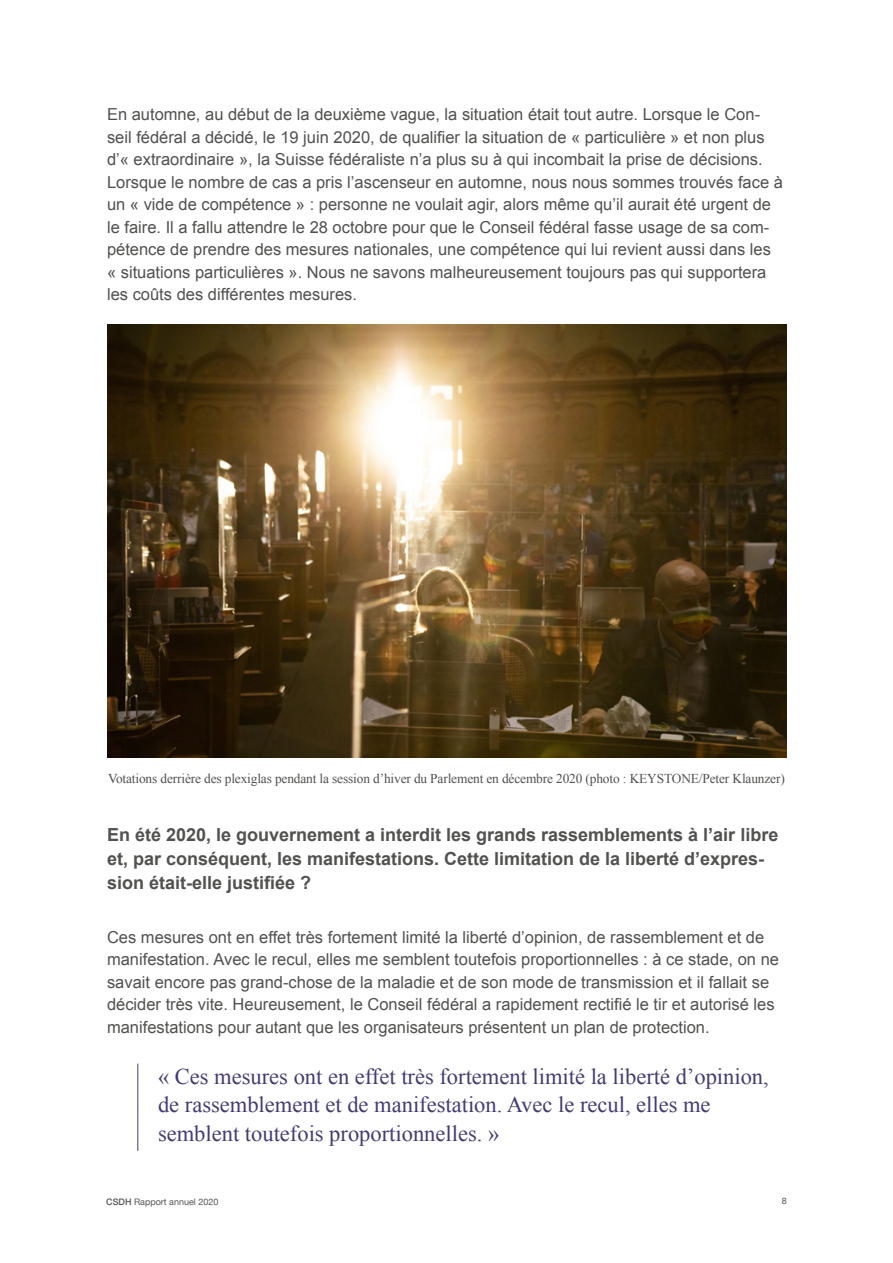
<style>
.page{position:relative;width:893px;height:1263px;background:#fff}
.page>*{position:absolute;margin:0;border:0;box-sizing:border-box;transform-origin:0 0}
.t1{font:22.5px/28.5px "Times New Roman";color:#443b74}
.t2{font:700 18px/24px "Arial";color:#51514f}
.t3{font:16.5px/22.5px "Arial";color:#51514f}
.t4{font:13.5px "Times New Roman";letter-spacing:-.01em;color:#51514f}
.t5{font:9px "Helvetica Neue";color:#575756}
.s1{font-weight:500}
</style>
<div class="page">
<img style="left:107px;top:324px;width:680px;height:433px">
<hr style="left:137px;top:1063px;width:1px;height:88px;background:#443b74">
<p class="t3" style="left:107px;top:103px;width:677px">En automne, au début de la deuxième vague, la situation était tout autre. Lorsque le Con&shy;seil fédéral a décidé, le 19 juin 2020, de qualifier la situation de « particulière » et non plus d’« extraordinaire », la Suisse fédéraliste n’a plus su à qui incombait la prise de décisions.<br>Lorsque le nombre de cas a pris l’ascenseur en automne, nous nous sommes trouvés face à un « vide de compétence » : personne ne voulait agir, alors même qu’il aurait été urgent de le faire. Il a fallu attendre le 28 octobre pour que le Conseil fédéral fasse usage de sa com&shy;pétence de prendre des mesures nationales, une compétence qui lui revient aussi dans les « situations particulières ». Nous ne savons malheureusement toujours pas qui supportera les coûts des différentes mesures.</p>
<p class="t4" style="left:108px;top:770px;width:678px">Votations derrière des plexiglas pendant la session d’hiver du Parlement en décembre 2020 (photo : KEYSTONE/Peter Klaunzer)</p>
<p class="t2" style="left:107px;top:823px;width:673px">En été 2020, le gouvernement a interdit les grands rassemblements à l’air libre et, par conséquent, les manifestations. Cette limitation de la liberté d’expres&shy;sion était-elle justifiée ?</p>
<p class="t3" style="left:107px;top:926px;width:673px">Ces mesures ont en effet très fortement limité la liberté d’opinion, de rassemblement et de manifestation. Avec le recul, elles me semblent toutefois proportionnelles : à ce stade, on ne savait encore pas grand-chose de la maladie et de son mode de transmission et il fallait se décider très vite. Heureusement, le Conseil fédéral a rapidement rectifié le tir et autorisé les manifestations pour autant que les organisateurs présentent un plan de protection.</p>
<h1 class="t1" style="left:158px;top:1061px;width:612px">« Ces mesures ont en effet très fortement limité la liberté d’opinion, de rassemblement et de manifestation. Avec le recul, elles me semblent toutefois proportionnelles. »</h1>
<p class="t5" style="left:106px;top:1195px;width:114px"><span class="s1">CSDH</span> Rapport annuel 2020</p>
<p class="t5" style="left:782px;top:1195px;width:7px">8</p>
</div>
